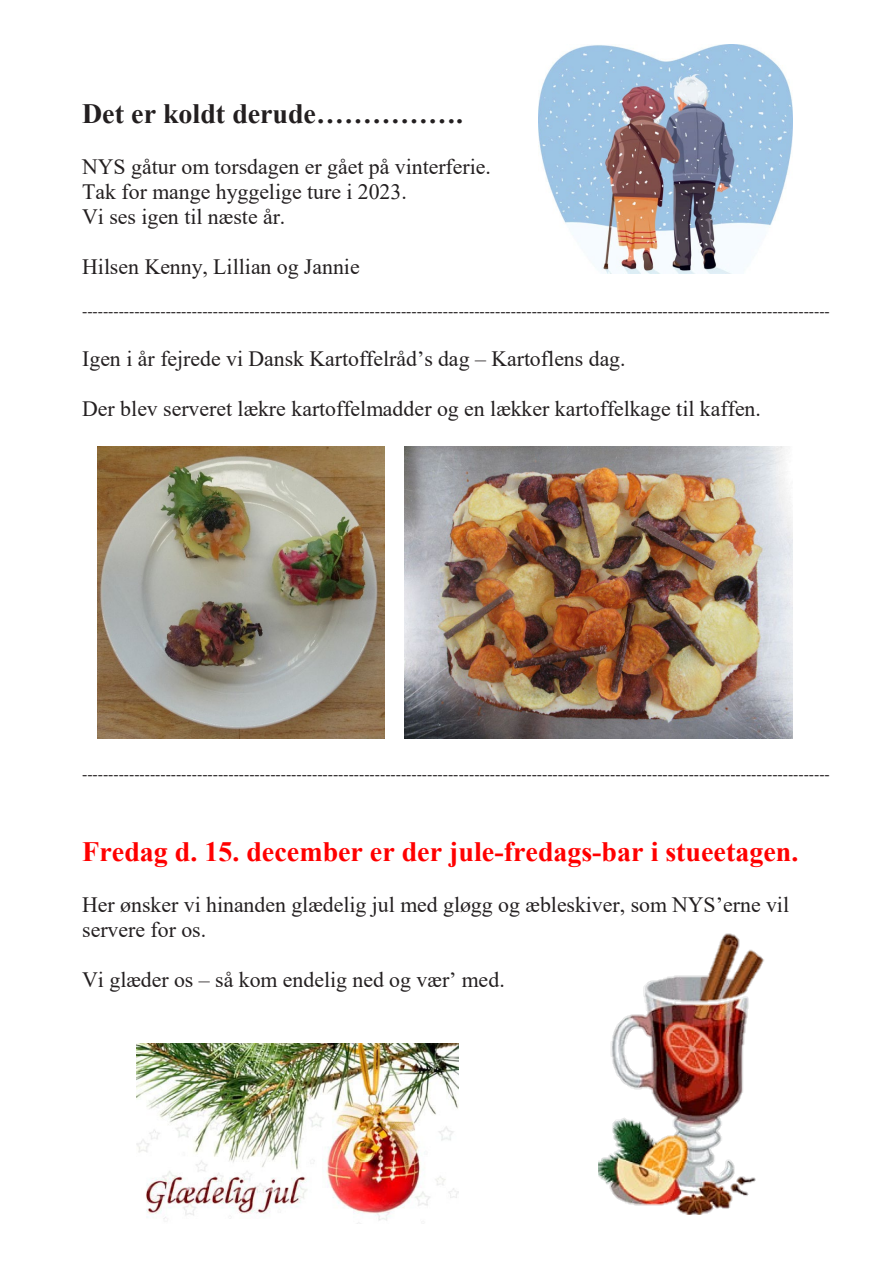
<style>
.page{position:relative;width:893px;height:1263px;background:#fff}
.page>*{position:absolute;margin:0;border:0;box-sizing:border-box;transform-origin:0 0}
.t1{font:700 28.05px "Times New Roman";color:#f00}
.t2{font:700 28.05px "Times New Roman";color:#231f20}
.t3{font:21.9px/25px "Times New Roman";color:#231f20}
.t4{font:17.1px "Calibri";color:#231f20}
</style>
<div class="page">
<img style="left:539px;top:44px;width:254px;height:230px">
<img style="left:98px;top:447px;width:286px;height:291px">
<img style="left:404px;top:447px;width:389px;height:291px">
<img style="left:598px;top:933px;width:166px;height:281px">
<img style="left:136px;top:1043px;width:322px;height:180px">
<p class="t2" style="left:82px;top:94px;width:382px">Det er koldt derude…………….</p>
<p class="t3" style="left:82px;top:154px;width:410px">NYS gåtur om torsdagen er gået på vinterferie.<br>Tak for mange hyggelige ture i 2023.<br>Vi ses igen til næste år.</p>
<p class="t3" style="left:82px;top:254px;width:279px">Hilsen Kenny, Lillian og Jannie</p>
<p class="t4" style="left:82px;top:299px;width:749px">-----------------------------------------------------------------------------------------------------------------------------------------------</p>
<p class="t3" style="left:82px;top:346px;width:545px">Igen i år fejrede vi Dansk Kartoffelråd’s dag – Kartoflens dag.</p>
<p class="t3" style="left:82px;top:396px;width:680px">Der blev serveret lækre kartoffelmadder og en lækker kartoffelkage til kaffen.</p>
<p class="t4" style="left:82px;top:762px;width:749px">-----------------------------------------------------------------------------------------------------------------------------------------------</p>
<p class="t1" style="left:82px;top:831px;width:718px">Fredag d. 15. december er der jule-fredags-bar i stueetagen.</p>
<p class="t3" style="left:82px;top:891px;width:708px">Her ønsker vi hinanden glædelig jul med gløgg og æbleskiver, som NYS’erne vil servere for os.</p>
<p class="t3" style="left:82px;top:966px;width:424px">Vi glæder os – så kom endelig ned og vær’ med.</p>
</div>
